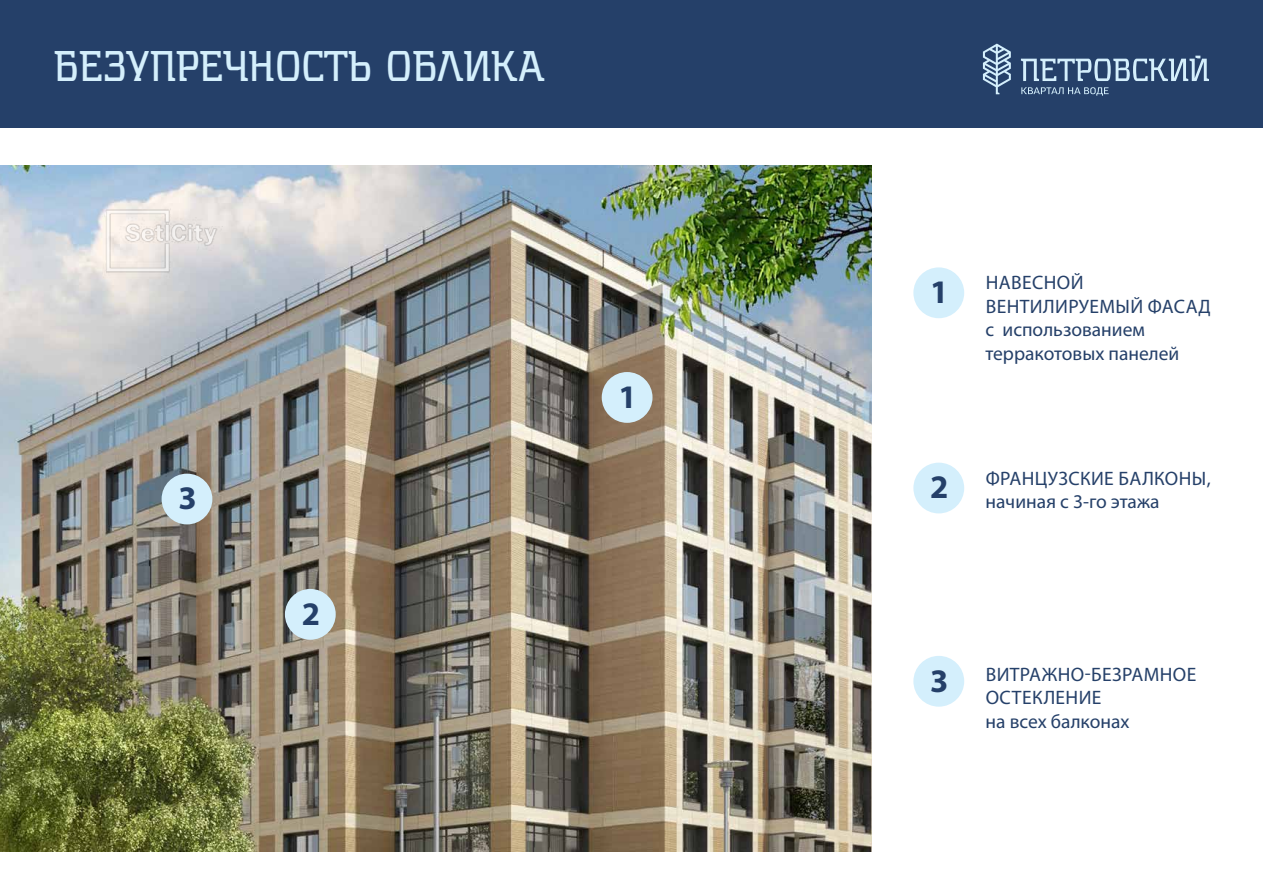
<style>
.page{position:relative;width:1263px;height:893px;background:#fff}
.page>*{position:absolute;margin:0;border:0;box-sizing:border-box;transform-origin:0 0}
.t1{font:36px "balezdrov 11";color:#d4effc}
.t2{font:700 33px "Myriad Pro";color:#254069}
.t3{font:19.5px/23.4px "Myriad Pro";color:#254069}
.s1{font-weight:700;font-size:33px}
</style>
<div class="page">
<img style="left:0;top:165px;width:872px;height:687px">
<div style="left:602px;top:372px;width:50px;height:51px;background:#d4effc;border-radius:50%"></div>
<div style="left:285px;top:589px;width:51px;height:51px;background:#d4effc;border-radius:50%"></div>
<div style="left:162px;top:474px;width:50px;height:50px;background:#d4effc;border-radius:50%"></div>
<div style="left:913px;top:267px;width:51px;height:51px;background:#d4effc;border-radius:50%"></div>
<div style="left:913px;top:463px;width:51px;height:50px;background:#d4effc;border-radius:50%"></div>
<div style="left:913px;top:656px;width:51px;height:51px;background:#d4effc;border-radius:50%"></div>
<div style="left:0;top:0;width:1263px;height:128px;background:#254069"></div>
<img style="left:0;top:165px;width:343px;height:168px">
<svg style="left:983px;top:44px;width:28px;height:50px"></svg>
<svg style="left:1021px;top:87px;width:88px;height:9px"></svg>
<svg style="left:1021px;top:56px;width:188px;height:25px"></svg>
<h1 class="t1" style="left:54px;top:42px;width:25px">БЕЗ</h1>
<h1 class="t1" style="left:127px;top:42px;width:49px">УПРЕЧНОСТЬ</h1>
<h1 class="t1" style="left:386px;top:42px;width:161px">облика</h1>
<h2 class="t2" style="left:178px;top:477px;width:20px">3</h2>
<h2 class="t2" style="left:302px;top:592px;width:20px">2</h2>
<h2 class="t2" style="left:618px;top:375px;width:20px">1</h2>
<p class="t3" style="left:985px;top:271px;width:225px;text-indent:-55px"><span class="s1">1</span> Навесной вентилируемый фасад с использованием терракотовых панелей</p>
<p class="t3" style="left:930px;top:466px;width:282px;text-align:center"><span class="s1">2</span> Французские балконы, начиная с 3-го этажа</p>
<p class="t3" style="left:985px;top:662px;width:212px;text-indent:-55px"><span class="s1">3</span> Витражно-безрамное остекление<br>на всех балконах</p>
</div>
